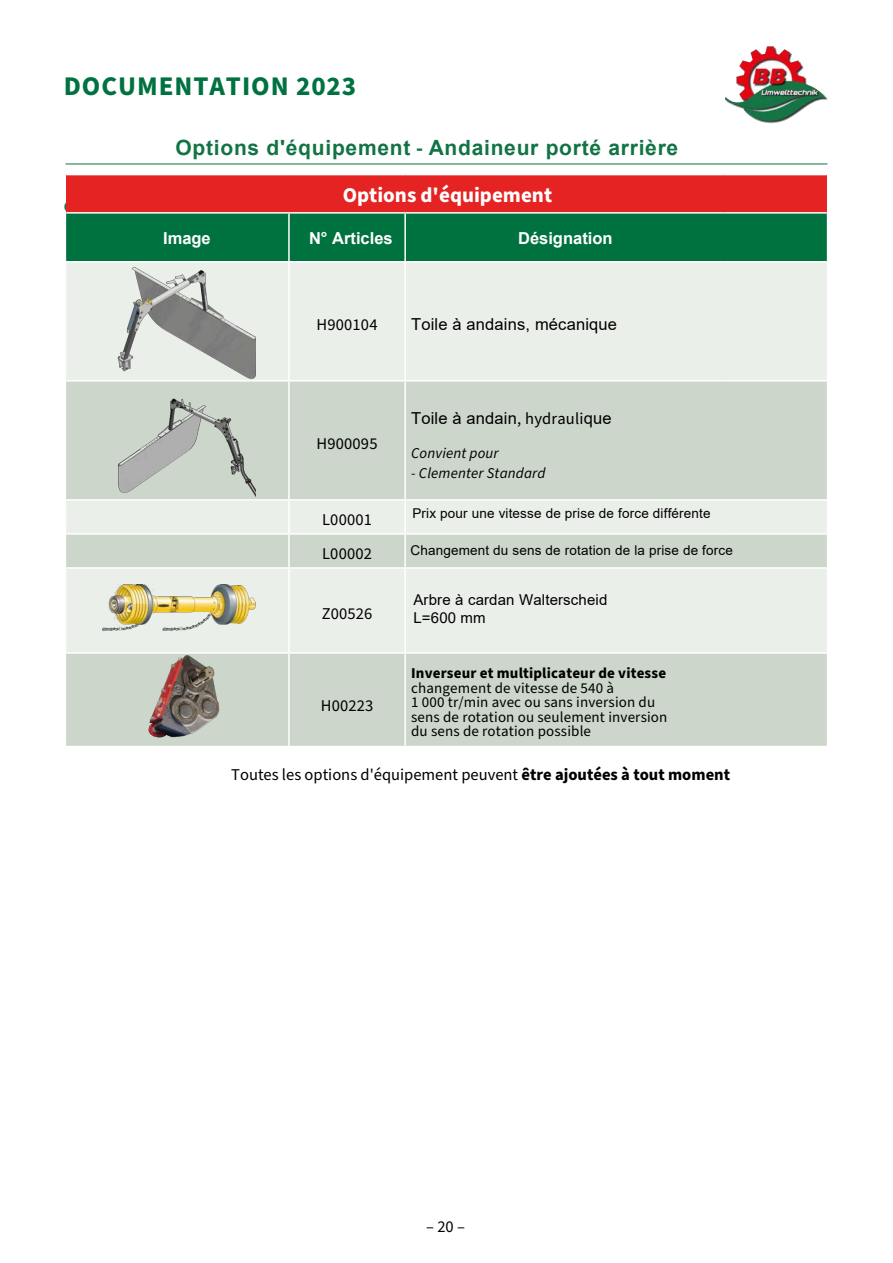
<style>
.page{position:relative;width:893px;height:1263px;background:#fff}
.page>*{position:absolute;margin:0;border:0;box-sizing:border-box;transform-origin:0 0}
.Überschrift_Maschine{font:700 27px "Source Sans Pro";letter-spacing:.035em;color:#007240}
.Überschrift_Maschine-2{font:700 21px "Arial";letter-spacing:.035em;color:#127444}
.Headline_Tabelle{font:700 21px "Source Sans Pro";color:#fff}
.Überschrift_Maschine-3{font:700 21px "Source Sans Pro";color:#127445}
.Tabellen-Text{font:16.5px "Source Sans Pro";letter-spacing:.01em;color:#000}
.Tabellen-Text-2{font:16.5px "Arial";letter-spacing:.01em;color:#000}
.Sub-Headline_Tabelle{font:700 16.5px "Arial";color:#fff}
.Tabellen-Text-3{font:15px/14.4px "Source Sans Pro";letter-spacing:.01em;color:#000}
.Tabellen-Text-4{font:15px/18px "Arial";letter-spacing:.01em;color:#000}
.Tabellen-Text-5{font:italic 15px "Source Sans Pro";letter-spacing:.01em;color:#000}
.Tabellen-Text-6{font:13.5px "Arial";letter-spacing:.01em;color:#000}
.s1{font-family:"Source Sans Pro";color:#127445}
.s2{font-family:"Source Sans Pro"}
.s3{font-weight:700}
</style>
<div class="page">
<img style="left:725px;top:46px;width:103px;height:78px">
<hr style="left:66px;top:164px;width:761px;height:1px;background:#127445">
<div style="left:66px;top:175px;width:761px;height:38px;background:#e52323"></div>
<div style="left:66px;top:214px;width:761px;height:47px;background:#007240"></div>
<div style="left:66px;top:262px;width:761px;height:118px;background:#ebefea"></div>
<svg style="left:66px;top:382px;width:761px;height:364px;background:#d6ded4"></svg>
<hr style="left:289px;top:212px;width:116px;height:2px;background:#fff">
<hr style="left:288px;top:214px;width:2px;height:47px;background:#fff">
<hr style="left:404px;top:214px;width:2px;height:47px;background:#fff">
<hr style="left:288px;top:262px;width:2px;height:118px;background:#fff">
<hr style="left:404px;top:262px;width:2px;height:118px;background:#fff">
<hr style="left:288px;top:382px;width:2px;height:117px;background:#fff">
<hr style="left:404px;top:382px;width:2px;height:117px;background:#fff">
<hr style="left:66px;top:499px;width:223px;height:2px;background:#fff">
<hr style="left:289px;top:499px;width:116px;height:2px;background:#fff">
<hr style="left:288px;top:501px;width:2px;height:32px;background:#fff">
<hr style="left:405px;top:499px;width:320px;height:2px;background:#fff">
<hr style="left:404px;top:501px;width:2px;height:32px;background:#fff">
<hr style="left:725px;top:499px;width:102px;height:2px;background:#fff">
<hr style="left:66px;top:533px;width:223px;height:2px;background:#fff">
<hr style="left:289px;top:533px;width:116px;height:2px;background:#fff">
<hr style="left:288px;top:535px;width:2px;height:32px;background:#fff">
<hr style="left:405px;top:533px;width:320px;height:2px;background:#fff">
<hr style="left:404px;top:535px;width:2px;height:32px;background:#fff">
<hr style="left:725px;top:533px;width:102px;height:2px;background:#fff">
<hr style="left:66px;top:567px;width:223px;height:2px;background:#fff">
<hr style="left:289px;top:567px;width:116px;height:2px;background:#fff">
<hr style="left:288px;top:569px;width:2px;height:83px;background:#fff">
<hr style="left:405px;top:567px;width:320px;height:2px;background:#fff">
<hr style="left:404px;top:569px;width:2px;height:83px;background:#fff">
<hr style="left:725px;top:567px;width:102px;height:2px;background:#fff">
<hr style="left:66px;top:652px;width:223px;height:2px;background:#fff">
<hr style="left:289px;top:652px;width:116px;height:2px;background:#fff">
<hr style="left:288px;top:654px;width:2px;height:92px;background:#fff">
<hr style="left:405px;top:652px;width:320px;height:2px;background:#fff">
<hr style="left:404px;top:654px;width:2px;height:92px;background:#fff">
<hr style="left:725px;top:652px;width:102px;height:2px;background:#fff">
<hr style="left:66px;top:212px;width:223px;height:2px;background:#fff">
<hr style="left:405px;top:212px;width:320px;height:2px;background:#fff">
<hr style="left:725px;top:212px;width:102px;height:2px;background:#fff">
<img style="left:107px;top:253px;width:148px;height:133px">
<img style="left:107px;top:386px;width:148px;height:122px">
<img style="left:102px;top:585px;width:154px;height:46px">
<img style="left:142px;top:653px;width:83px;height:89px">
<p class="Überschrift_Maschine" style="left:64px;top:70px;width:294px">DOCUMENTATION 2023</p>
<p class="Überschrift_Maschine-3" style="left:64px;top:193px;width:22px">er</p>
<p class="Überschrift_Maschine-2" style="left:176px;top:133px;width:504px">Options d'équipement <span class="s1">-</span> Andaineur porté arrière</p>
<p class="Headline_Tabelle" style="left:343px;top:182px;width:211px">Options d'équipement</p>
<p class="Sub-Headline_Tabelle" style="left:163px;top:227px;width:49px">Image</p>
<p class="Sub-Headline_Tabelle" style="left:309px;top:227px;width:85px">N° Articles</p>
<p class="Sub-Headline_Tabelle" style="left:518px;top:227px;width:96px">Désignation</p>
<p class="Tabellen-Text" style="left:317px;top:314px;width:62px">H900104</p>
<p class="Tabellen-Text-2" style="left:411px;top:313px;width:207px">Toile à andains, mécanique</p>
<p class="Tabellen-Text" style="left:317px;top:433px;width:62px">H900095</p>
<p class="Tabellen-Text-2" style="left:411px;top:407px;width:202px">Toile à andain<span class="s2">, hydrauli</span>que</p>
<p class="Tabellen-Text-5" style="left:411px;top:444px;width:89px">Convient pour</p>
<p class="Tabellen-Text-5" style="left:411px;top:464px;width:136px">- Clementer Standard</p>
<p class="Tabellen-Text" style="left:322px;top:510px;width:51px">L00001</p>
<p class="Tabellen-Text-6" style="left:412px;top:503px;width:300px">Prix pour une vitesse de prise de force différente</p>
<p class="Tabellen-Text" style="left:322px;top:544px;width:51px">L00002</p>
<p class="Tabellen-Text-6" style="left:410px;top:541px;width:324px">Changement du sens de rotation de la prise de force</p>
<p class="Tabellen-Text" style="left:322px;top:604px;width:52px">Z00526</p>
<p class="Tabellen-Text-4" style="left:413px;top:590px;width:195px">Arbre à cardan Walterscheid<br>L=600 mm</p>
<p class="Tabellen-Text-3" style="left:411px;top:666px;width:258px"><span class="s3">Inverseur et multiplicateur de vitesse </span>changement de vitesse de 540 à<br>1 000 tr/min avec ou sans inversion du sens de rotation ou seulement inversion du sens de rotation possible</p>
<p class="Tabellen-Text" style="left:231px;top:765px;width:500px">Toutes les options d'équipement peuvent <span class="s3">être ajoutées à tout moment</span></p>
<p class="Tabellen-Text" style="left:321px;top:695px;width:54px">H00223</p>
<p class="Tabellen-Text" style="left:426px;top:1217px;width:40px">–20 –</p>
</div>
